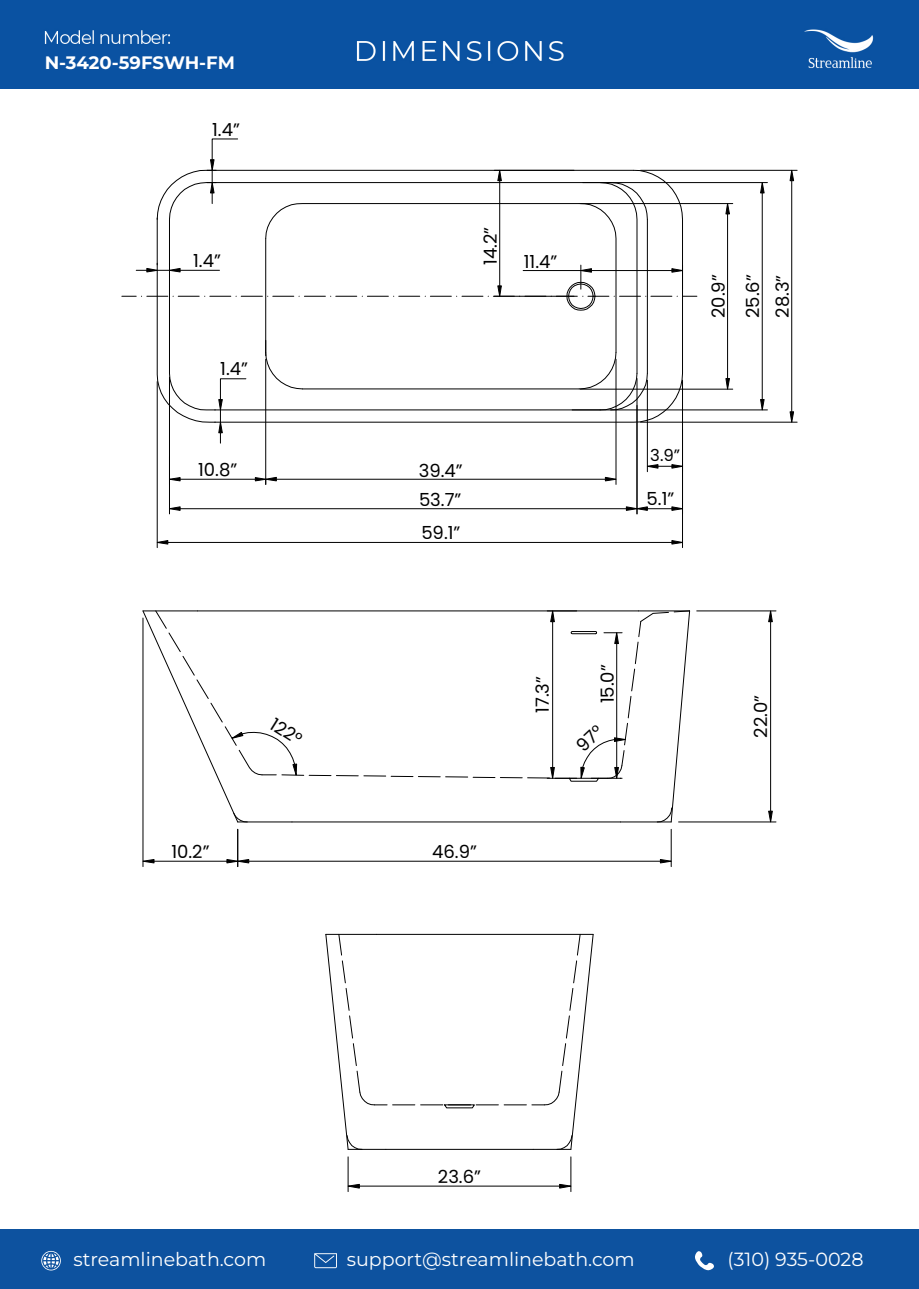
<style>
.page{position:relative;width:919px;height:1289px;background:#fff}
.page>*{position:absolute;margin:0;border:0;box-sizing:border-box;transform-origin:0 0}
.t1{font:19.05px "Montserrat";color:#fff}
.t2{font:18px/29.7px "Poppins";color:#000}
.t3{font:700 18px "Montserrat";color:#fff}
.t4{font:16.5px "Poppins";color:#000}
</style>
<div class="page">
<div style="left:0;top:0;width:918px;height:89px;background:#0a52a2"></div>
<div style="left:0;top:1229px;width:918px;height:59px;background:#0d529f"></div>
<svg style="left:695px;top:1251px;width:19px;height:20px"></svg>
<svg style="left:314px;top:1253px;width:23px;height:15px"></svg>
<svg style="left:41px;top:1250px;width:20px;height:20px"></svg>
<hr style="left:376px;top:934px;width:217px;height:1px;background:#000">
<hr style="left:386px;top:1148px;width:147px;height:1px;background:#000">
<hr style="left:347px;top:1156px;width:1px;height:35px;background:#000">
<hr style="left:570px;top:1156px;width:1px;height:35px;background:#000">
<hr style="left:359px;top:1185px;width:200px;height:1px;background:#000">
<svg style="left:347px;top:1183px;width:13px;height:5px"></svg>
<svg style="left:558px;top:1183px;width:14px;height:5px"></svg>
<svg style="left:325px;top:933px;width:173px;height:217px"></svg>
<svg style="left:504px;top:1104px;width:22px;height:1px"></svg>
<svg style="left:532px;top:933px;width:62px;height:217px"></svg>
<hr style="left:580px;top:203px;width:152px;height:1px;background:#000">
<hr style="left:580px;top:389px;width:152px;height:1px;background:#000">
<hr style="left:727px;top:214px;width:1px;height:164px;background:#000">
<svg style="left:725px;top:203px;width:5px;height:12px"></svg>
<svg style="left:725px;top:378px;width:5px;height:12px"></svg>
<hr style="left:640px;top:170px;width:157px;height:1px;background:#000">
<hr style="left:640px;top:422px;width:157px;height:1px;background:#000">
<hr style="left:791px;top:181px;width:1px;height:231px;background:#000">
<svg style="left:789px;top:169px;width:5px;height:12px"></svg>
<svg style="left:789px;top:411px;width:5px;height:12px"></svg>
<hr style="left:157px;top:381px;width:1px;height:166px;background:#000">
<hr style="left:682px;top:380px;width:1px;height:167px;background:#000">
<hr style="left:168px;top:542px;width:503px;height:1px;background:#000">
<svg style="left:156px;top:539px;width:13px;height:6px"></svg>
<svg style="left:671px;top:540px;width:11px;height:5px"></svg>
<hr style="left:636px;top:405px;width:1px;height:109px;background:#000">
<hr style="left:169px;top:377px;width:1px;height:137px;background:#000">
<hr style="left:180px;top:508px;width:446px;height:1px;background:#000">
<svg style="left:625px;top:506px;width:57px;height:5px"></svg>
<svg style="left:170px;top:506px;width:11px;height:5px"></svg>
<hr style="left:265px;top:359px;width:1px;height:125px;background:#000">
<hr style="left:180px;top:479px;width:75px;height:1px;background:#000">
<svg style="left:170px;top:477px;width:11px;height:5px"></svg>
<hr style="left:615px;top:359px;width:1px;height:125px;background:#000">
<hr style="left:276px;top:479px;width:329px;height:1px;background:#000">
<svg style="left:254px;top:476px;width:23px;height:8px"></svg>
<svg style="left:604px;top:476px;width:13px;height:6px"></svg>
<hr style="left:647px;top:380px;width:1px;height:91px;background:#000">
<svg style="left:646px;top:464px;width:38px;height:5px"></svg>
<hr style="left:582px;top:182px;width:185px;height:1px;background:#000">
<hr style="left:572px;top:409px;width:195px;height:1px;background:#000">
<hr style="left:761px;top:193px;width:1px;height:206px;background:#000">
<svg style="left:759px;top:182px;width:5px;height:12px"></svg>
<svg style="left:759px;top:399px;width:6px;height:12px"></svg>
<svg style="left:122px;top:138px;width:574px;height:305px"></svg>
<hr style="left:197px;top:610px;width:441px;height:1px;background:#000">
<hr style="left:292px;top:821px;width:328px;height:1px;background:#000">
<svg style="left:364px;top:775px;width:21px;height:1px"></svg>
<svg style="left:391px;top:776px;width:76px;height:1px"></svg>
<hr style="left:696px;top:610px;width:79px;height:1px;background:#000">
<hr style="left:678px;top:821px;width:97px;height:1px;background:#000">
<hr style="left:770px;top:621px;width:1px;height:190px;background:#000">
<svg style="left:767px;top:610px;width:6px;height:12px"></svg>
<svg style="left:767px;top:810px;width:6px;height:13px"></svg>
<hr style="left:143px;top:618px;width:1px;height:248px;background:#000">
<hr style="left:154px;top:860px;width:73px;height:1px;background:#000">
<svg style="left:142px;top:858px;width:13px;height:5px"></svg>
<hr style="left:237px;top:829px;width:1px;height:37px;background:#000">
<hr style="left:670px;top:829px;width:1px;height:37px;background:#000">
<hr style="left:249px;top:860px;width:411px;height:1px;background:#000">
<svg style="left:226px;top:858px;width:23px;height:5px"></svg>
<svg style="left:659px;top:858px;width:13px;height:5px"></svg>
<svg style="left:142px;top:610px;width:216px;height:213px"></svg>
<svg style="left:473px;top:610px;width:217px;height:212px"></svg>
<p class="t3" style="left:45px;top:50px;width:192px">N-3420-59FSWH-FM</p>
<p class="t2" style="left:212px;top:115px;width:29px">1.4”</p>
<p class="t2" style="left:193px;top:246px;width:29px">1.4”</p>
<p class="t2" style="left:476px;top:265px;width:40px;rotate:-90deg">14.2”</p>
<p class="t2" style="left:523px;top:246px;width:35px">11.4”</p>
<p class="t2" style="left:220px;top:354px;width:29px">1.4”</p>
<p class="t2" style="left:198px;top:455px;width:41px">10.8”</p>
<p class="t2" style="left:419px;top:455px;width:45px">39.4”<br>53.7”</p>
<p class="t2" style="left:421px;top:518px;width:41px">59.1”</p>
<p class="t2" style="left:703px;top:318px;width:45px;rotate:-90deg">20.9”</p>
<p class="t2" style="left:738px;top:318px;width:45px;rotate:-90deg">25.6”<br>28.3”</p>
<p class="t4" style="left:650px;top:446px;width:31px">3.9”</p>
<p class="t2" style="left:646px;top:483px;width:29px">5.1”</p>
<p class="t2" style="left:171px;top:836px;width:40px">10.2”</p>
<p class="t2" style="left:279px;top:710px;width:35px;rotate:32deg">122°</p>
<p class="t2" style="left:432px;top:836px;width:46px">46.9”</p>
<p class="t2" style="left:527px;top:713px;width:38px;rotate:-90deg">17.3”</p>
<p class="t2" style="left:592px;top:703px;width:40px;rotate:-90deg">15.0”</p>
<p class="t2" style="left:746px;top:737px;width:44px;rotate:-90deg">22.0”</p>
<p class="t2" style="left:438px;top:1161px;width:45px">23.6”</p>
<p class="t1" style="left:74px;top:1246px;width:194px">streamlinebath.com</p>
<p class="t1" style="left:347px;top:1246px;width:289px">support@streamlinebath.com</p>
<p class="t1" style="left:727px;top:1246px;width:137px">(310) 935-0028</p>
</div>
